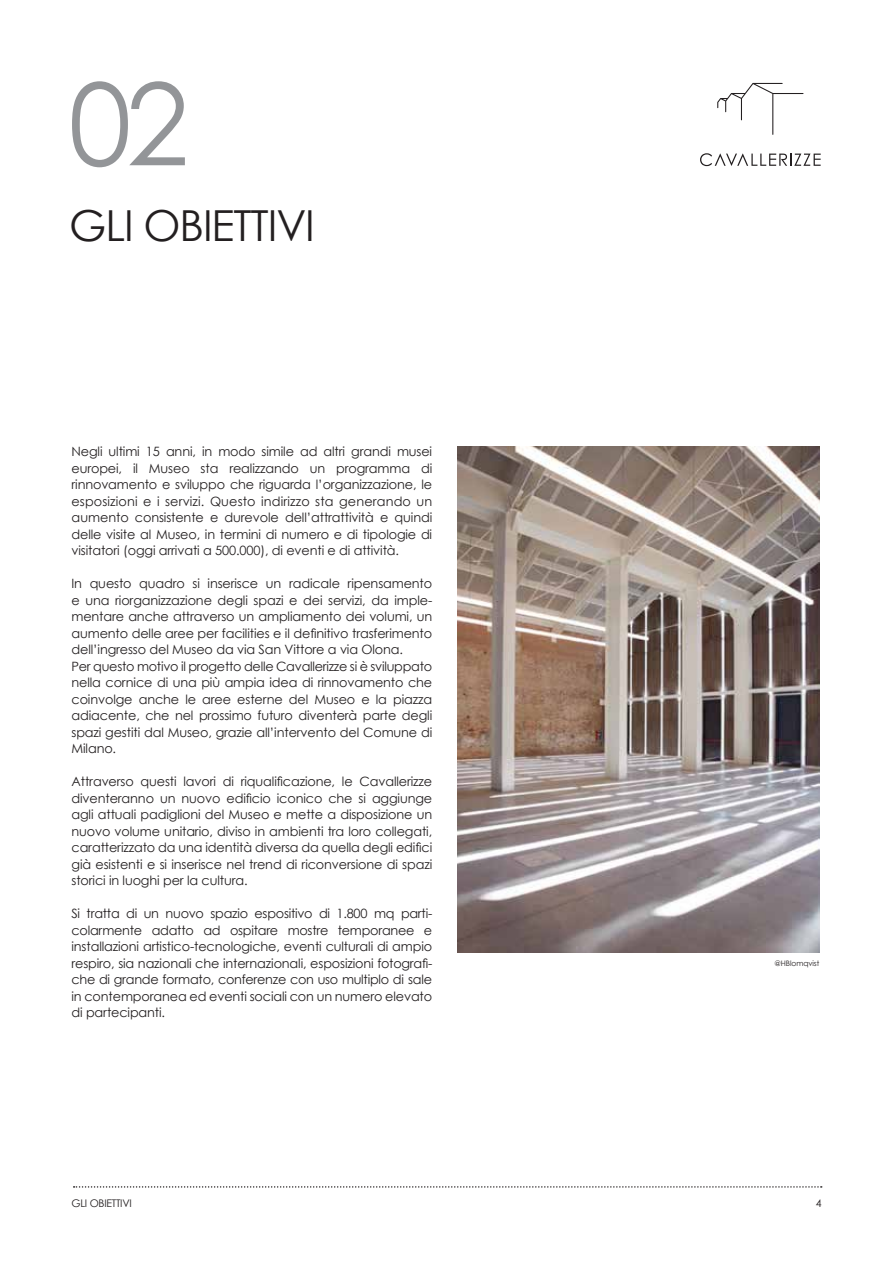
<style>
.page{position:relative;width:893px;height:1263px;background:#fff}
.page>*{position:absolute;margin:0;border:0;box-sizing:border-box;transform-origin:0 0}
.t1{font:114px "Century Gothic";color:#939598}
.t2{font:42.75px "Century Gothic";letter-spacing:-.025em;color:#231f20}
.t3{font:12.9px/16.5px "Century Gothic";letter-spacing:-.01em;color:#231f20;text-align:justify}
.t4{font:10.5px "Century Gothic";letter-spacing:-.025em;color:#231f20}
.t5{font:7.5px "Century Gothic";letter-spacing:-.01em;color:#231f20}
</style>
<div class="page">
<svg style="left:74px;top:1186px;width:748px;height:1px"></svg>
<svg style="left:700px;top:153px;width:121px;height:13px"></svg>
<svg style="left:717px;top:83px;width:86px;height:52px"></svg>
<img style="left:457px;top:446px;width:362px;height:506px">
<h1 class="t1" style="left:68px;top:55px;width:122px">02</h1>
<h2 class="t2" style="left:69px;top:200px;width:247px">GLI OBIETTIVI</h2>
<p class="t3" style="left:72px;top:443px;width:362px">Negli ultimi 15 anni, in modo simile ad altri grandi musei europei, il Museo sta realizzando un programma di rinnovamento e sviluppo che riguarda l’organizzazione, le esposizioni e i servizi. Questo indirizzo sta generando un aumento consistente e durevole dell’attrattività e quindi delle visite al Museo, in termini di numero e di tipologie di visitatori (oggi arrivati a 500.000), di eventi e di attività.</p>
<p class="t3" style="left:72px;top:575px;width:362px;text-align:left">In questo quadro si inserisce un radicale ripensamento e una riorganizzazione degli spazi e dei servizi, da imple&shy;mentare anche attraverso un ampliamento dei volumi, un aumento delle aree per facilities e il definitivo trasferimento dell’ingresso del Museo da via San Vittore a via Olona.<br>Per questo motivo il progetto delle Cavallerizze si è sviluppato nella cornice di una più ampia idea di rinnovamento che coinvolge anche le aree esterne del Museo e la piazza adiacente, che nel prossimo futuro diventerà parte degli spazi gestiti dal Museo, grazie all’intervento del Comune di Milano.</p>
<p class="t3" style="left:72px;top:773px;width:362px">Attraverso questi lavori di riqualificazione, le Cavallerizze diventeranno un nuovo edificio iconico che si aggiunge agli attuali padiglioni del Museo e mette a disposizione un nuovo volume unitario, diviso in ambienti tra loro collegati, caratterizzato da una identità diversa da quella degli edifici già esistenti e si inserisce nel trend di riconversione di spazi storici in luoghi per la cultura.</p>
<p class="t3" style="left:72px;top:905px;width:362px">Si tratta di un nuovo spazio espositivo di 1.800 mq parti&shy;colarmente adatto ad ospitare mostre temporanee e installazioni artistico-tecnologiche, eventi culturali di ampio respiro, sia nazionali che internazionali, esposizioni fotografi&shy;che di grande formato, conferenze con uso multiplo di sale in contemporanea ed eventi sociali con un numero elevato di partecipanti.</p>
<p class="t4" style="left:72px;top:1196px;width:62px">GLI OBIETTIVI</p>
<p class="t5" style="left:774px;top:959px;width:46px">@HBlomqvist</p>
<p class="t4" style="left:816px;top:1196px;width:7px">4</p>
</div>
